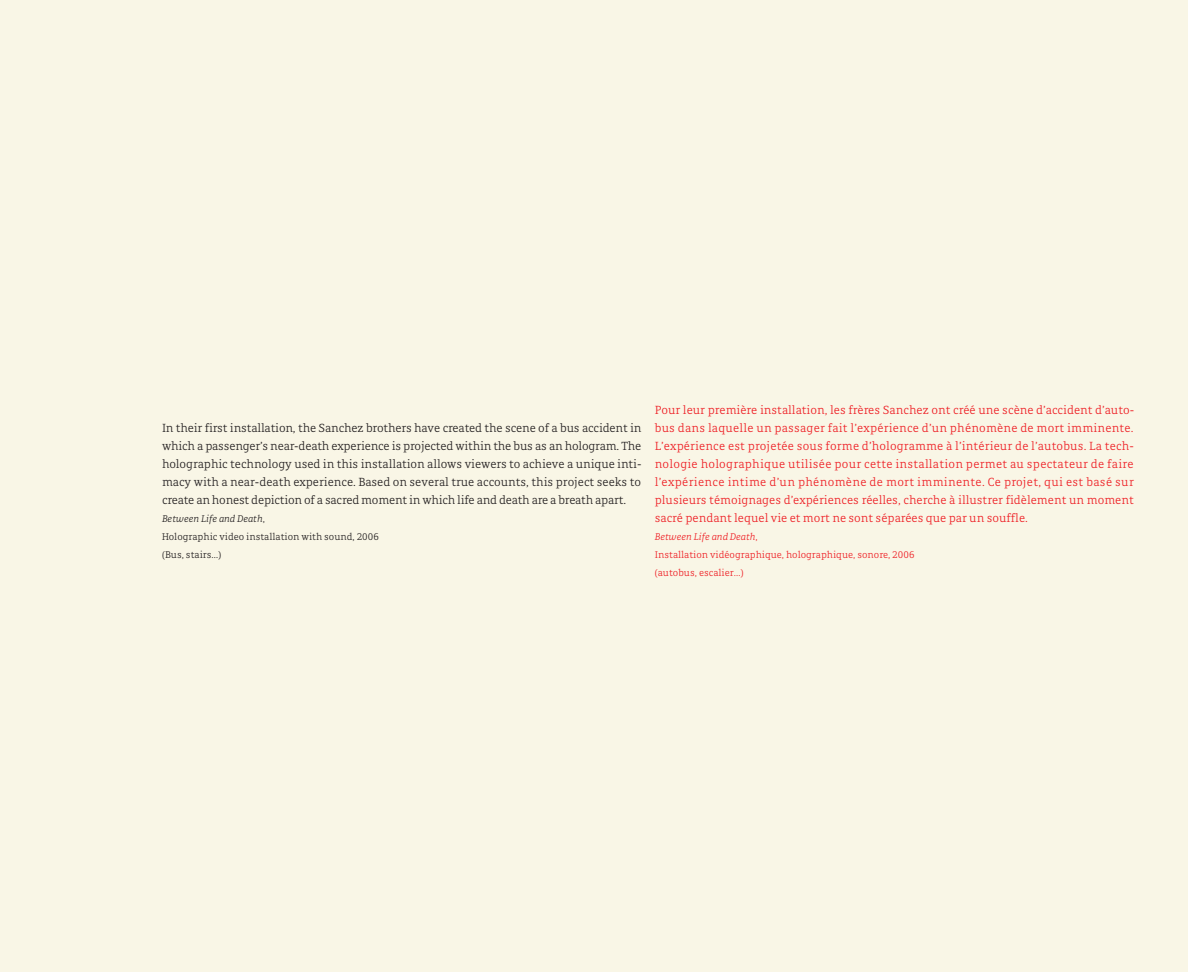
<style>
.page{position:relative;width:1188px;height:972px;background:#f9f6e6}
.page>*{position:absolute;margin:0;border:0;box-sizing:border-box;transform-origin:0 0}
.t1{font:300 12.75px/18px "Gak Serif";color:#ee1d23;text-align:justify}
.t2{font:300 12.75px/18px "Gak Serif";letter-spacing:-.015em;color:#231f20;text-align:justify}
.t3{font:300 10.5px/18px "Gak Serif";color:#ee1d23}
.t4{font:300 10.5px/18px "Gak Serif";color:#231f20}
.s1{font-style:italic}
</style>
<div class="page">
<p class="t2" style="left:162px;top:419px;width:481px">In their first installation, the Sanchez brothers have created the scene of a bus accident in which a passenger’s near-death experience is projected within the bus as an hologram. The holographic technology used in this installation allows viewers to achieve a unique inti&shy;macy with a near-death experience. Based on several true accounts, this project seeks to create an honest depiction of a sacred moment in which life and death are a breath apart.</p>
<p class="t4" style="left:162px;top:509px;width:219px"><span class="s1">Between Life and Death</span>,<br>Holographic video installation with sound, 2006 (Bus, stairs…)</p>
<p class="t1" style="left:655px;top:401px;width:481px">Pour leur première installation, les frères Sanchez ont créé une scène d’accident d’auto&shy;bus dans laquelle un passager fait l’expérience d’un phénomène de mort imminente.<br>L’expérience est projetée sous forme d’hologramme à l’intérieur de l’autobus. La tech&shy;nologie holographique utilisée pour cette installation permet au spectateur de faire l’expérience intime d’un phénomène de mort imminente. Ce projet, qui est basé sur plusieurs témoignages d’expériences réelles, cherche à illustrer fidèlement un moment sacré pendant lequel vie et mort ne sont séparées que par un souffle.</p>
<p class="t3" style="left:655px;top:527px;width:261px"><span class="s1">Between Life and Death</span>,<br>Installation vidéographique, holographique, sonore, 2006 (autobus, escalier…)</p>
</div>
